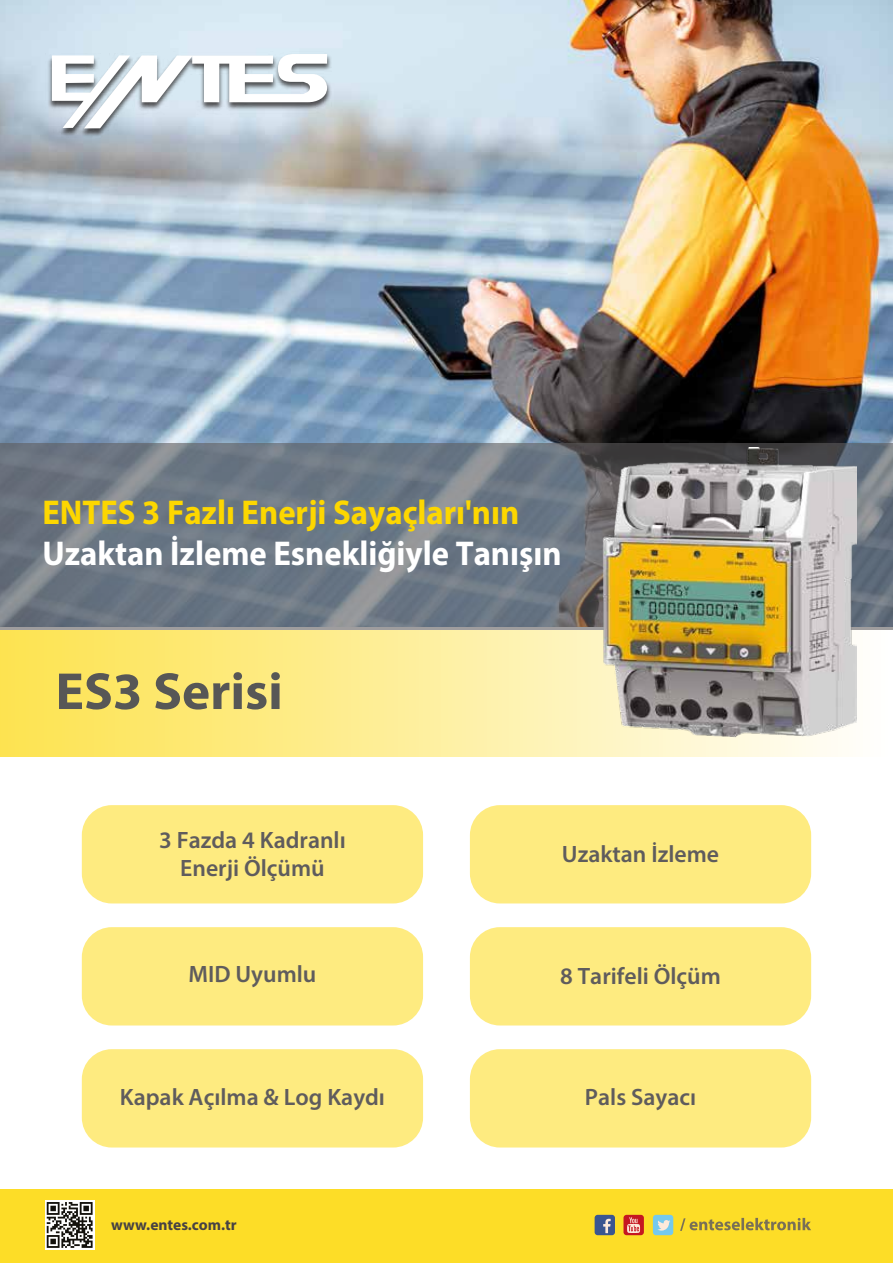
<style>
.page{position:relative;width:893px;height:1263px;background:#fff}
.page>*{position:absolute;margin:0;border:0;box-sizing:border-box;transform-origin:0 0}
.t1{font:700 52.5px "Myriad Pro";color:#575756}
.t2{font:700 34.5px "Myriad Pro";color:#fff;scale:.95 1}
.t3{font:700 34.5px "Myriad Pro";color:#fdd700;scale:.95 1}
.t4{font:600 23.7px/28.5px "Myriad Pro";color:#5f5c5d;text-align:center}
.t5{font:700 15.45px "Myriad Pro";color:#474243}
</style>
<div class="page">
<img style="left:0;top:0;width:893px;height:443px">
<svg style="left:0;top:443px;width:893px;height:187px;background:#6e7883"></svg>
<div style="left:0;top:630px;width:891px;height:127px;background:linear-gradient(to right,#fde34d,#fffefd)"></div>
<img style="left:46px;top:53px;width:32px;height:85px">
<img style="left:78px;top:52px;width:255px;height:86px">
<svg style="left:52px;top:54px;width:275px;height:74px"></svg>
<div style="left:82px;top:805px;width:341px;height:98px;background:#feeb80;border-radius:30px"></div>
<div style="left:82px;top:927px;width:341px;height:98px;background:#feeb80;border-radius:30px"></div>
<div style="left:82px;top:1049px;width:341px;height:98px;background:#feeb80;border-radius:30px"></div>
<div style="left:470px;top:805px;width:341px;height:98px;background:#feeb80;border-radius:30px"></div>
<div style="left:470px;top:927px;width:341px;height:98px;background:#feeb80;border-radius:30px"></div>
<div style="left:470px;top:1049px;width:341px;height:98px;background:#feeb80;border-radius:30px"></div>
<div style="left:0;top:1189px;width:893px;height:74px;background:#fddd27"></div>
<svg style="left:680px;top:1218px;width:131px;height:13px"></svg>
<div style="left:595px;top:1215px;width:20px;height:20px;background:#3a5690;border-radius:3px"></div>
<svg style="left:603px;top:1219px;width:8px;height:14px"></svg>
<div style="left:623px;top:1215px;width:21px;height:20px;background:#c51721;border-radius:3px"></div>
<svg style="left:627px;top:1217px;width:13px;height:16px"></svg>
<div style="left:653px;top:1215px;width:20px;height:20px;background:#75c9ee;border-radius:3px"></div>
<svg style="left:657px;top:1220px;width:13px;height:10px"></svg>
<img style="left:603px;top:447px;width:254px;height:290px">
<div style="left:45px;top:1200px;width:49px;height:50px;background:linear-gradient(to right,#fff,#fff)"></div>
<svg style="left:47px;top:1202px;width:46px;height:46px;background:#81807d"></svg>
<h2 class="t3" style="left:42px;top:490px;width:504px">ENTES 3 Fazlı Enerji Sayaçları'nın</h2>
<h2 class="t2" style="left:42px;top:531px;width:548px">Uzaktan İzleme Esnekliğiyle Tanışın</h2>
<h1 class="t1" style="left:55px;top:657px;width:229px">ES3 Serisi</h1>
<p class="t4" style="left:159px;top:825px;width:188px">3 Fazda 4 Kadranlı<br>Enerji Ölçümü</p>
<p class="t4" style="left:188px;top:959px;width:129px">MID Uyumlu</p>
<p class="t4" style="left:120px;top:1082px;width:267px">Kapak Açılma &amp; Log Kaydı</p>
<p class="t5" style="left:111px;top:1214px;width:127px">www.entes.com.tr</p>
<p class="t4" style="left:562px;top:839px;width:159px">Uzaktan İzleme</p>
<p class="t4" style="left:560px;top:961px;width:162px">8 Tarifeli Ölçüm</p>
<p class="t4" style="left:585px;top:1082px;width:113px">Pals Sayacı</p>
</div>
